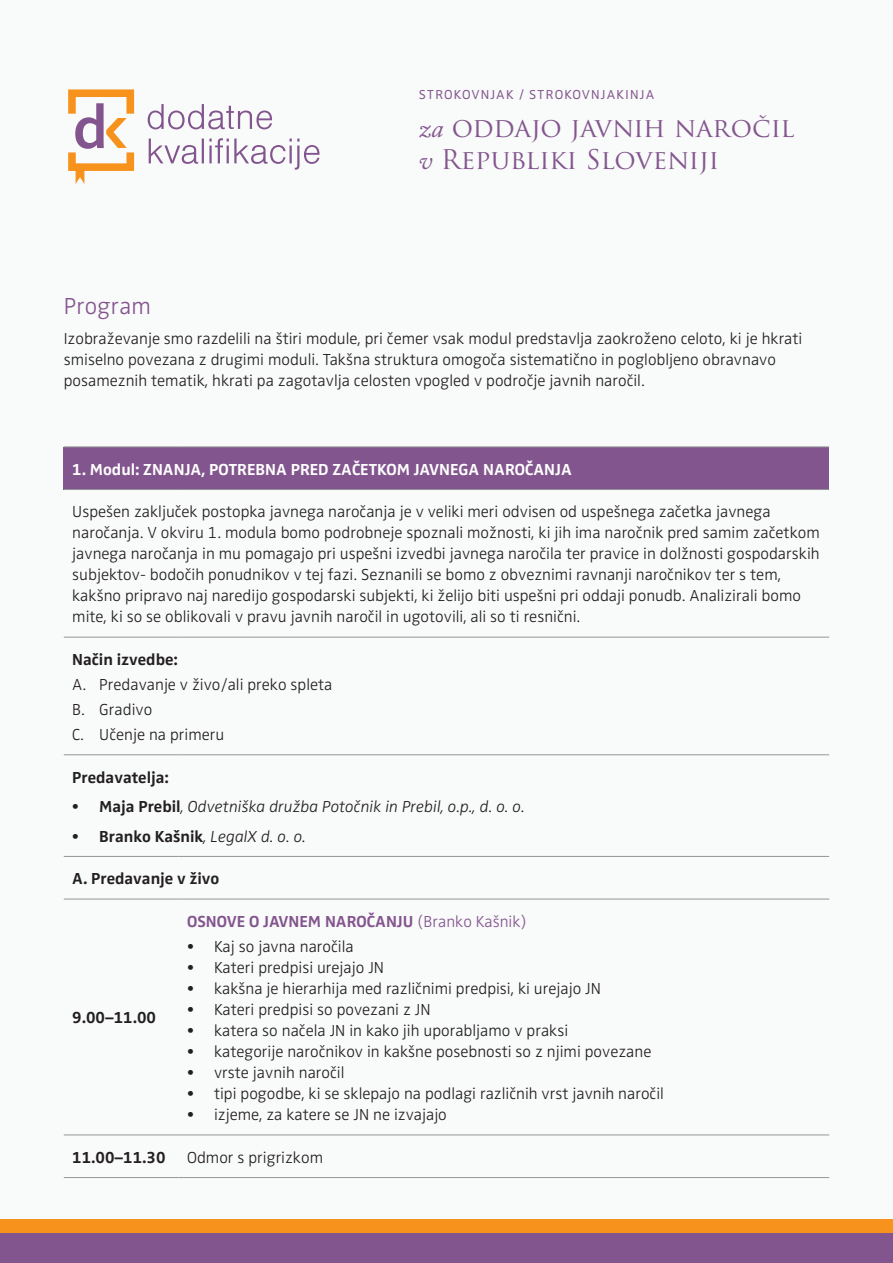
<style>
.page{position:relative;width:893px;height:1263px;background:#f9fafa}
.page>*{position:absolute;margin:0;border:0;box-sizing:border-box;transform-origin:0 0}
.t1{font:26.4px/31.7px "Trajan Pro";color:#83568e}
.t2{font:300 24px "Zwo Pro";color:#83558e}
.t3{font:300 17.4px "Zwo Pro";letter-spacing:.01em;color:#83568e}
.t4{font:300 16.5px/21px "Zwo Pro";color:#231f20}
.t5{font:700 16.5px "Zwo Pro";color:#231f20}
.t6{font:italic 300 16.5px "Zwo Pro";color:#231f20}
.t7{font:700 16.5px "Zwo Pro";color:#fff}
.t8{font:700 16.5px "Zwo Pro";color:#83558e}
.s1{font-family:"Adobe Caslon Pro";font-style:italic}
.s2{font-weight:700;font-style:normal}
.s3{font-weight:300;font-style:italic}
.s4{font-weight:300}
</style>
<div class="page">
<div style="left:0;top:1219px;width:893px;height:39px;background:#f7931d"></div>
<div style="left:0;top:1233px;width:893px;height:30px;background:#83558e"></div>
<div style="left:64px;top:447px;width:765px;height:42px;background:#83558e"></div>
<hr style="left:64px;top:637px;width:115px;height:1px;background:#939598">
<hr style="left:179px;top:637px;width:650px;height:1px;background:#939598">
<hr style="left:64px;top:754px;width:115px;height:1px;background:#939598">
<hr style="left:179px;top:754px;width:650px;height:1px;background:#939598">
<hr style="left:64px;top:856px;width:115px;height:1px;background:#939598">
<hr style="left:179px;top:856px;width:650px;height:1px;background:#939598">
<hr style="left:64px;top:899px;width:115px;height:1px;background:#939598">
<hr style="left:179px;top:899px;width:650px;height:1px;background:#939598">
<hr style="left:64px;top:1134px;width:115px;height:1px;background:#939598">
<hr style="left:179px;top:1134px;width:650px;height:1px;background:#939598">
<hr style="left:64px;top:1177px;width:115px;height:1px;background:#939598">
<hr style="left:179px;top:1177px;width:650px;height:1px;background:#939598">
<hr style="left:64px;top:446px;width:115px;height:1px;background:#939598">
<hr style="left:179px;top:446px;width:650px;height:1px;background:#939598">
<hr style="left:64px;top:489px;width:115px;height:1px;background:#939598">
<hr style="left:179px;top:489px;width:650px;height:1px;background:#939598">
<svg style="left:149px;top:138px;width:171px;height:32px"></svg>
<svg style="left:148px;top:104px;width:124px;height:25px"></svg>
<svg style="left:68px;top:89px;width:66px;height:95px"></svg>
<p class="t3" style="left:418px;top:83px;width:238px">strokovnjak / strokovnjakinja</p>
<h1 class="t1" style="left:418px;top:111px;width:378px"><span class="s1">za</span> oddajo javnih naročil <span class="s1">v</span> Republiki Sloveniji</h1>
<h2 class="t2" style="left:64px;top:292px;width:89px">Program</h2>
<p class="t4" style="left:64px;top:328px;width:740px">Izobraževanje smo razdelili na štiri module, pri čemer vsak modul predstavlja zaokroženo celoto, ki je hkrati smiselno povezana z drugimi moduli. Takšna struktura omogoča sistematično in poglobljeno obravnavo posameznih tematik, hkrati pa zagotavlja celosten vpogled v področje javnih naročil.</p>
<p class="t7" style="left:72px;top:459px;width:501px">1. Modul: ZNANJA, POTREBNA PRED ZAČETKOM JAVNEGA NAROČANJA</p>
<p class="t4" style="left:72px;top:502px;width:749px">Uspešen zaključek postopka javnega naročanja je v veliki meri odvisen od uspešnega začetka javnega naročanja. V okviru 1. modula bomo podrobneje spoznali možnosti, ki jih ima naročnik pred samim začetkom javnega naročanja in mu pomagajo pri uspešni izvedbi javnega naročila ter pravice in dolžnosti gospodarskih subjektov- bodočih ponudnikov v tej fazi. Seznanili se bomo z obveznimi ravnanji naročnikov ter s tem, kakšno pripravo naj naredijo gospodarski subjekti, ki želijo biti uspešni pri oddaji ponudb. Analizirali bomo mite, ki so se oblikovali v pravu javnih naročil in ugotovili, ali so ti resnični.</p>
<p class="t5" style="left:72px;top:650px;width:107px">Način izvedbe:</p>
<p class="t4" style="left:72px;top:672px;width:262px;line-height:25px">A. Predavanje v živo/ali preko spleta<br>B. Gradivo<br>C. Učenje na primeru</p>
<p class="t5" style="left:72px;top:767px;width:98px">Predavatelja:</p>
<p class="t6" style="left:72px;top:797px;width:454px"><span class="s2">• Maja Prebil</span>, Odvetniška družba Potočnik in Prebil, o.p., d. o. o.</p>
<p class="t5" style="left:72px;top:826px;width:235px">• Branko Kašnik<span class="s3">, LegalX d. o. o.</span></p>
<p class="t5" style="left:72px;top:869px;width:149px">A. Predavanje v živo</p>
<p class="t5" style="left:72px;top:1008px;width:85px">9.00–11.00</p>
<p class="t8" style="left:187px;top:912px;width:341px">OSNOVE O JAVNEM NAROČANJU <span class="s4">(Branko Kašnik)</span></p>
<p class="t4" style="left:187px;top:936px;width:168px">• Kaj so javna naročila</p>
<p class="t4" style="left:187px;top:957px;width:198px">• Kateri predpisi urejajo JN</p>
<p class="t4" style="left:187px;top:978px;width:415px">• kakšna je hierarhija med različnimi predpisi, ki urejajo JN</p>
<p class="t4" style="left:187px;top:999px;width:245px">• Kateri predpisi so povezani z JN</p>
<p class="t4" style="left:187px;top:1020px;width:383px">• katera so načela JN in kako jih uporabljamo v praksi</p>
<p class="t4" style="left:187px;top:1041px;width:466px">• kategorije naročnikov in kakšne posebnosti so z njimi povezane</p>
<p class="t4" style="left:187px;top:1062px;width:159px">• vrste javnih naročil</p>
<p class="t4" style="left:187px;top:1083px;width:478px">• tipi pogodbe, ki se sklepajo na podlagi različnih vrst javnih naročil</p>
<p class="t4" style="left:187px;top:1104px;width:261px">• izjeme, za katere se JN ne izvajajo</p>
<p class="t5" style="left:72px;top:1147px;width:95px">11.00–11.30</p>
<p class="t4" style="left:187px;top:1147px;width:138px">Odmor s prigrizkom</p>
</div>
